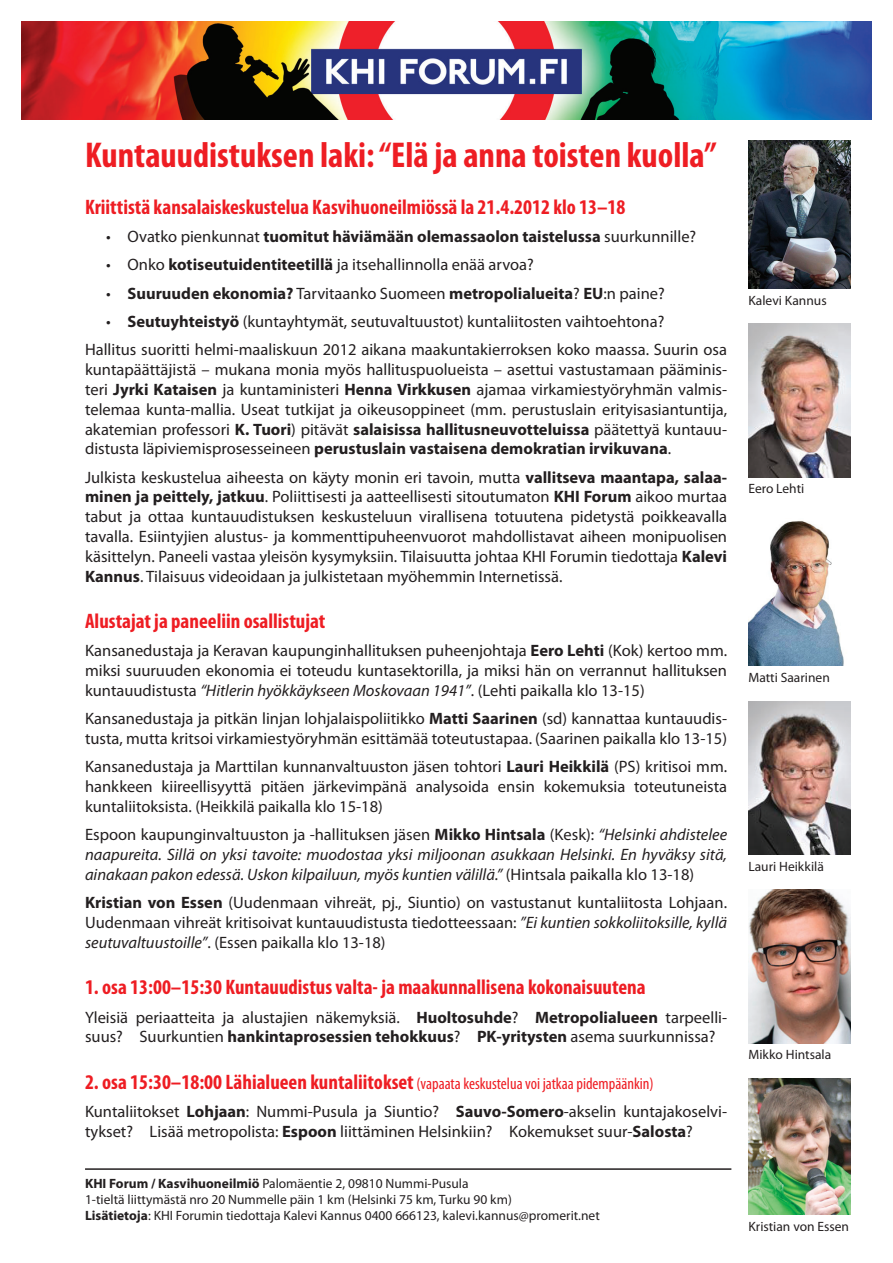
<style>
.page{position:relative;width:893px;height:1263px;background:#fff}
.page>*{position:absolute;margin:0;border:0;box-sizing:border-box;transform-origin:0 0}
.t1{font:700 condensed 36px "Myriad Pro";color:#ee1d23}
.t2{font:700 condensed 21px "Myriad Pro";color:#ee1d23}
.t3{font:16.5px/19.8px "Myriad Pro";color:#231f20;text-align:justify}
.t4{font:italic 16.5px/19.8px "Myriad Pro";color:#231f20;text-align:justify}
.t5{font:700 16.5px "Myriad Pro";color:#231f20}
.t6{font:13.5px/16.2px "Myriad Pro";color:#231f20}
.s1{font-weight:400}
.s2{font-weight:700}
.s3{font-style:italic}
.s4{font-style:normal}
.s5{font-weight:700;font-style:normal}
.s6{font-weight:700;font-stretch:condensed;font-size:21px;color:#ee1d23}
.s7{font-stretch:condensed;color:#ee1d23}
</style>
<div class="page">
<img style="left:21px;top:21px;width:851px;height:98px">
<img style="left:748px;top:140px;width:102px;height:148px">
<img style="left:748px;top:324px;width:102px;height:153px">
<img style="left:748px;top:521px;width:96px;height:145px">
<img style="left:748px;top:701px;width:102px;height:153px">
<img style="left:748px;top:890px;width:102px;height:153px">
<img style="left:748px;top:1078px;width:102px;height:136px">
<hr style="left:85px;top:1168px;width:646px;height:2px;background:#231f20">
<h1 class="t1" style="left:85px;top:133px;width:633px">Kuntauudistuksen laki: “Elä ja anna toisten kuolla”</h1>
<p class="t2" style="left:85px;top:194px;width:542px">Kriittistä kansalaiskeskustelua Kasvihuoneilmiössä la 21.4.2012 klo 13–18</p>
<p class="t5" style="left:106px;top:226px;width:591px"><span class="s1">• Ovatko pienkunnat</span> tuomitut häviämään olemassaolon taistelussa <span class="s1">suurkunnille?</span></p>
<p class="t3" style="left:106px;top:255px;width:429px">• Onko <span class="s2">kotiseutuidentiteetillä</span> ja itsehallinnolla enää arvoa?</p>
<p class="t5" style="left:106px;top:282px;width:560px"><span class="s1">•</span> Suuruuden ekonomia? <span class="s1">Tarvitaanko Suomeen</span> metropolialueita<span class="s1">?</span> EU<span class="s1">:n paine?</span></p>
<p class="t3" style="left:85px;top:307px;width:644px;line-height:28.3px;text-indent:21px">• <span class="s2">Seutuyhteistyö</span> (kuntayhtymät, seutuvaltuustot) kuntaliitosten vaihtoehtona?<br>Hallitus suoritti helmi-maaliskuun 2012 aikana maakuntakierroksen koko maassa. Suurin osa</p>
<p class="t3" style="left:85px;top:359px;width:644px">kuntapäättäjistä – mukana monia myös hallituspuolueista – asettui vastustamaan pääminis&shy;teri <span class="s2">Jyrki Kataisen</span> ja kuntaministeri <span class="s2">Henna Virkkusen</span> ajamaa virkamiestyöryhmän valmis&shy;telemaa kunta-mallia. Useat tutkijat ja oikeusoppineet (mm. perustuslain erityisasiantuntija, akatemian professori <span class="s2">K. Tuori</span>) pitävät <span class="s2">salaisissa hallitusneuvotteluissa</span> päätettyä kuntauu&shy;distusta läpiviemisprosesseineen <span class="s2">perustuslain vastaisena demokratian irvikuvana</span>.</p>
<p class="t3" style="left:85px;top:467px;width:644px">Julkista keskustelua aiheesta on käyty monin eri tavoin, mutta <span class="s2">vallitseva maantapa, salaa&shy;minen ja peittely, jatkuu</span>. Poliittisesti ja aatteellisesti sitoutumaton <span class="s2">KHI Forum</span> aikoo murtaa tabut ja ottaa kuntauudistuksen keskusteluun virallisena totuutena pidetystä poikkeavalla tavalla. Esiintyjien alustus- ja kommenttipuheenvuorot mahdollistavat aiheen monipuolisen käsittelyn. Paneeli vastaa yleisön kysymyksiin. Tilaisuutta johtaa KHI Forumin tiedottaja <span class="s2">Kalevi Kannus</span>. Tilaisuus videoidaan ja julkistetaan myöhemmin Internetissä.</p>
<p class="t2" style="left:85px;top:608px;width:242px">Alustajat ja paneeliin osallistujat</p>
<p class="t3" style="left:85px;top:641px;width:644px">Kansanedustaja ja Keravan kaupunginhallituksen puheenjohtaja <span class="s2">Eero Lehti</span> (Kok) kertoo mm. miksi suuruuden ekonomia ei toteudu kuntasektorilla, ja miksi hän on verrannut hallituksen kuntauudistusta <span class="s3">“Hitlerin hyökkäykseen Moskovaan 1941”</span>. (Lehti paikalla klo 13-15)</p>
<p class="t3" style="left:85px;top:709px;width:644px">Kansanedustaja ja pitkän linjan lohjalaispoliitikko <span class="s2">Matti Saarinen</span> (sd) kannattaa kuntauudis&shy;tusta, mutta kritsoi virkamiestyöryhmän esittämää toteutustapaa. (Saarinen paikalla klo 13-15)</p>
<p class="t3" style="left:85px;top:757px;width:644px">Kansanedustaja ja Marttilan kunnanvaltuuston jäsen tohtori <span class="s2">Lauri Heikkilä</span> (PS) kritisoi mm. hankkeen kiireellisyyttä pitäen järkevimpänä analysoida ensin kokemuksia toteutuneista kuntaliitoksista. (Heikkilä paikalla klo 15-18)</p>
<p class="t4" style="left:85px;top:825px;width:644px"><span class="s4">Espoon kaupunginvaltuuston ja -hallituksen jäsen</span> <span class="s5">Mikko Hintsala</span> <span class="s4">(Kesk):</span> “Helsinki ahdistelee naapureita. Sillä on yksi tavoite: muodostaa yksi miljoonan asukkaan Helsinki. En hyväksy sitä, ainakaan pakon edessä. Uskon kilpailuun, myös kuntien välillä.” <span class="s4">(Hintsala paikalla klo 13-18)</span></p>
<p class="t3" style="left:85px;top:892px;width:643px"><span class="s2">Kristian von Essen</span> (Uudenmaan vihreät, pj., Siuntio) on vastustanut kuntaliitosta Lohjaan.<br>Uudenmaan vihreät kritisoivat kuntauudistusta tiedotteessaan: <span class="s3">”Ei kuntien sokkoliitoksille, kyllä seutuvaltuustoille”</span>. (Essen paikalla klo 13-18)</p>
<p class="t2" style="left:85px;top:974px;width:562px">1. osa 13:00–15:30 Kuntauudistus valta- ja maakunnallisena kokonaisuutena</p>
<p class="t3" style="left:85px;top:1007px;width:644px">Yleisiä periaatteita ja alustajien näkemyksiä. <span class="s2">Huoltosuhde</span>? <span class="s2">Metropolialueen</span> tarpeelli&shy;suus? Suurkuntien <span class="s2">hankintaprosessien tehokkuus</span>? <span class="s2">PK-yritysten</span> asema suurkunnissa?</p>
<p class="t3" style="left:85px;top:1069px;width:644px;line-height:28.3px"><span class="s6">2. osa 15:30–18:00 Lähialueen kuntaliitokset</span> <span class="s7">(vapaata keskustelua voi jatkaa pidempäänkin)<br></span>Kuntaliitokset <span class="s2">Lohjaan</span>: Nummi-Pusula ja Siuntio? <span class="s2">Sauvo-Somero</span>-akselin kuntajakoselvi-</p>
<p class="t3" style="left:85px;top:1121px;width:609px">tykset? Lisää metropolista: <span class="s2">Espoon</span> liittäminen Helsinkiin? Kokemukset suur-<span class="s2">Salosta</span>?</p>
<p class="t6" style="left:85px;top:1175px;width:516px"><span class="s2">KHI Forum / Kasvihuoneilmiö</span> Palomäentie 2, 09810 Nummi-Pusula<br>1-tieltä liittymästä nro 20 Nummelle päin 1 km (Helsinki 75 km, Turku 90 km)<br><span class="s2">Lisätietoja</span>: KHI Forumin tiedottaja Kalevi Kannus 0400 666123, kalevi.kannus@promerit.net</p>
<p class="t6" style="left:748px;top:292px;width:80px">Kalevi Kannus</p>
<p class="t6" style="left:748px;top:480px;width:57px">Eero Lehti</p>
<p class="t6" style="left:748px;top:669px;width:83px">Matti Saarinen</p>
<p class="t6" style="left:748px;top:858px;width:77px">Lauri Heikkilä</p>
<p class="t6" style="left:748px;top:1046px;width:84px">Mikko Hintsala</p>
<p class="t6" style="left:748px;top:1218px;width:102px">Kristian von Essen</p>
</div>
